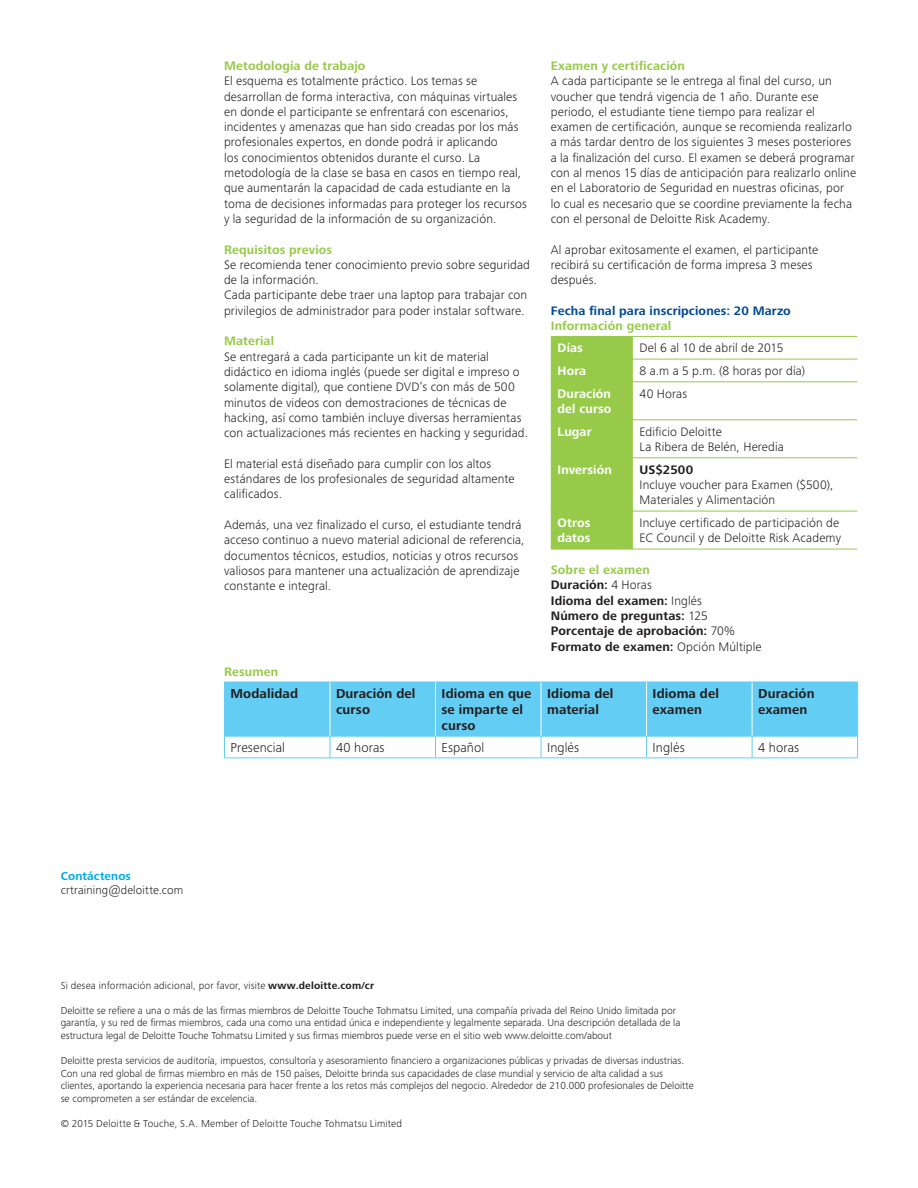
<style>
.page{position:relative;width:918px;height:1188px;background:#fff}
.page>*{position:absolute;margin:0;border:0;box-sizing:border-box;transform-origin:0 0}
.t1{font:700 13.5px/16.2px "Frutiger Next Pro";letter-spacing:.01em;color:#231f20}
.t2{font:300 13.5px "Frutiger Next Pro";letter-spacing:.005em;color:#231f20}
.t3{font:300 12.75px/15.3px "Frutiger Next Pro";letter-spacing:.01em;color:#231f20}
.t4{font:700 12.75px/15.3px "Frutiger Next Pro";letter-spacing:.01em;color:#231f20}
.t5{font:700 12.75px "Frutiger Next Pro";letter-spacing:.01em;color:#97ca49}
.t6{font:700 12.75px/15.3px "Frutiger Next Pro";letter-spacing:.01em;color:#fff}
.t7{font:700 12.75px "Frutiger Next Pro";letter-spacing:.01em;color:#014a94}
.t8{font:300 12px "Frutiger Next Pro";letter-spacing:.01em;color:#231f20}
.t9{font:700 12px "Frutiger Next Pro";letter-spacing:.01em;color:#00abe7}
.t10{font:300 10.5px/12.6px "Frutiger Next Pro";color:#231f20}
.s1{color:#97ca49}
.s2{font-weight:300}
.s3{font-weight:700}
</style>
<div class="page">
<div style="left:551px;top:337px;width:82px;height:212px;background:#97ca49"></div>
<hr style="left:551px;top:336px;width:82px;height:1px;background:#97ca49">
<hr style="left:633px;top:336px;width:224px;height:1px;background:#97ca49">
<hr style="left:551px;top:359px;width:82px;height:1px;background:#97ca49">
<hr style="left:633px;top:359px;width:224px;height:1px;background:#97ca49">
<hr style="left:551px;top:381px;width:82px;height:1px;background:#97ca49">
<hr style="left:633px;top:381px;width:224px;height:1px;background:#97ca49">
<hr style="left:551px;top:419px;width:82px;height:1px;background:#97ca49">
<hr style="left:633px;top:419px;width:224px;height:1px;background:#97ca49">
<hr style="left:551px;top:457px;width:82px;height:1px;background:#97ca49">
<hr style="left:633px;top:457px;width:224px;height:1px;background:#97ca49">
<hr style="left:551px;top:511px;width:82px;height:1px;background:#97ca49">
<hr style="left:633px;top:511px;width:224px;height:1px;background:#97ca49">
<hr style="left:551px;top:549px;width:82px;height:1px;background:#97ca49">
<hr style="left:633px;top:549px;width:224px;height:1px;background:#97ca49">
<svg style="left:224px;top:682px;width:634px;height:75px"></svg>
<hr style="left:224px;top:757px;width:106px;height:1px;background:#63cdf3">
<hr style="left:330px;top:757px;width:106px;height:1px;background:#63cdf3">
<hr style="left:436px;top:757px;width:105px;height:1px;background:#63cdf3">
<hr style="left:541px;top:757px;width:106px;height:1px;background:#63cdf3">
<hr style="left:647px;top:757px;width:105px;height:1px;background:#63cdf3">
<hr style="left:752px;top:757px;width:106px;height:1px;background:#63cdf3">
<hr style="left:330px;top:682px;width:1px;height:54px;background:#fff">
<hr style="left:435px;top:682px;width:1px;height:54px;background:#fff">
<hr style="left:541px;top:682px;width:1px;height:54px;background:#fff">
<hr style="left:646px;top:682px;width:1px;height:54px;background:#fff">
<hr style="left:752px;top:682px;width:1px;height:54px;background:#fff">
<p class="t5" style="left:224px;top:58px;width:143px">Metodología de trabajo</p>
<p class="t3" style="left:224px;top:73px;width:304px">El esquema es totalmente práctico. Los temas se desarrollan de forma interactiva, con máquinas virtuales en donde el participante se enfrentará con escenarios, incidentes y amenazas que han sido creadas por los más profesionales expertos, en donde podrá ir aplicando<br>los conocimientos obtenidos durante el curso. La metodología de la clase se basa en casos en tiempo real, que aumentarán la capacidad de cada estudiante en la toma de decisiones informadas para proteger los recursos y la seguridad de la información de su organización.</p>
<p class="t5" style="left:224px;top:242px;width:110px">Requisitos previos</p>
<p class="t3" style="left:224px;top:257px;width:307px">Se recomienda tener conocimiento previo sobre seguridad de la información.<br>Cada participante debe traer una laptop para trabajar con privilegios de administrador para poder instalar software.</p>
<p class="t5" style="left:224px;top:334px;width:52px">Material</p>
<p class="t3" style="left:224px;top:349px;width:306px">Se entregará a cada participante un kit de material didáctico en idioma inglés (puede ser digital e impreso o solamente digital), que contiene DVD’s con más de 500 minutos de videos con demostraciones de técnicas de hacking, así como también incluye diversas herramientas con actualizaciones más recientes en hacking y seguridad.</p>
<p class="t3" style="left:224px;top:456px;width:292px">El material está diseñado para cumplir con los altos estándares de los profesionales de seguridad altamente calificados.</p>
<p class="t3" style="left:224px;top:517px;width:302px">Además, una vez finalizado el curso, el estudiante tendrá acceso continuo a nuevo material adicional de referencia, documentos técnicos, estudios, noticias y otros recursos valiosos para mantener una actualización de aprendizaje constante e integral.</p>
<p class="t5" style="left:551px;top:58px;width:136px">Examen y certificación</p>
<p class="t3" style="left:551px;top:73px;width:307px">A cada participante se le entrega al final del curso, un voucher que tendrá vigencia de 1 año. Durante ese periodo, el estudiante tiene tiempo para realizar el examen de certificación, aunque se recomienda realizarlo a más tardar dentro de los siguientes 3 meses posteriores a la finalización del curso. El examen se deberá programar con al menos 15 días de anticipación para realizarlo online en el Laboratorio de Seguridad en nuestras oficinas, por lo cual es necesario que se coordine previamente la fecha con el personal de Deloitte Risk Academy.</p>
<p class="t3" style="left:551px;top:242px;width:269px">Al aprobar exitosamente el examen, el participante recibirá su certificación de forma impresa 3 meses después.</p>
<p class="t7" style="left:551px;top:303px;width:242px">Fecha final para inscripciones: 20 Marzo</p>
<p class="t5" style="left:551px;top:319px;width:122px">Información general</p>
<p class="t6" style="left:558px;top:340px;width:27px">Días</p>
<p class="t3" style="left:640px;top:340px;width:145px">Del 6 al 10 de abril de 2015</p>
<p class="t6" style="left:558px;top:363px;width:30px">Hora</p>
<p class="t3" style="left:640px;top:363px;width:167px">8 a.m a 5 p.m. (8 horas por día)</p>
<p class="t6" style="left:558px;top:386px;width:56px">Duración del curso</p>
<p class="t3" style="left:640px;top:386px;width:49px">40 Horas</p>
<p class="t6" style="left:558px;top:424px;width:36px">Lugar</p>
<p class="t3" style="left:640px;top:424px;width:146px">Edificio Deloitte<br>La Ribera de Belén, Heredia</p>
<p class="t6" style="left:558px;top:462px;width:56px">Inversión</p>
<p class="t4" style="left:640px;top:462px;width:55px">US$2500</p>
<p class="t3" style="left:640px;top:477px;width:195px">Incluye voucher para Examen ($500),<br>Materiales y Alimentación</p>
<p class="t6" style="left:558px;top:515px;width:35px">Otros datos</p>
<p class="t3" style="left:640px;top:515px;width:203px">Incluye certificado de participación de<br>EC Council y de Deloitte Risk Academy</p>
<p class="t4" style="left:551px;top:562px;width:212px"><span class="s1">Sobre el examen<br></span>Duración: <span class="s2">4 Horas<br></span>Idioma del examen: <span class="s2">Inglés<br></span>Número de preguntas: <span class="s2">125<br></span>Porcentaje de aprobación: <span class="s2">70%<br></span>Formato de examen: <span class="s2">Opción Múltiple</span></p>
<p class="t5" style="left:224px;top:664px;width:56px">Resumen</p>
<p class="t1" style="left:230px;top:685px;width:69px">Modalidad</p>
<p class="t1" style="left:336px;top:685px;width:81px">Duración del curso</p>
<p class="t1" style="left:442px;top:685px;width:91px">Idioma en que se imparte el curso</p>
<p class="t1" style="left:547px;top:685px;width:68px">Idioma del material</p>
<p class="t1" style="left:653px;top:685px;width:68px">Idioma del examen</p>
<p class="t1" style="left:758px;top:685px;width:58px">Duración examen</p>
<p class="t2" style="left:231px;top:740px;width:56px">Presencial</p>
<p class="t2" style="left:336px;top:740px;width:50px">40 horas</p>
<p class="t2" style="left:442px;top:740px;width:44px">Español</p>
<p class="t2" style="left:547px;top:740px;width:34px">Inglés</p>
<p class="t2" style="left:653px;top:740px;width:34px">Inglés</p>
<p class="t2" style="left:758px;top:740px;width:43px">4 horas</p>
<p class="t9" style="left:61px;top:869px;width:72px">Contáctenos</p>
<p class="t8" style="left:61px;top:883px;width:124px">crtraining@deloitte.com</p>
<p class="t10" style="left:61px;top:979px;width:315px">Si desea información adicional, por favor, visite <span class="s3">www.deloitte.com/cr</span></p>
<p class="t10" style="left:61px;top:1004px;width:621px">Deloitte se refiere a una o más de las firmas miembros de Deloitte Touche Tohmatsu Limited, una compañía privada del Reino Unido limitada por garantía, y su red de firmas miembros, cada una como una entidad única e independiente y legalmente separada. Una descripción detallada de la estructura legal de Deloitte Touche Tohmatsu Limited y sus firmas miembros puede verse en el sitio web www.deloitte.com/about</p>
<p class="t10" style="left:61px;top:1054px;width:635px">Deloitte presta servicios de auditoría, impuestos, consultoría y asesoramiento financiero a organizaciones públicas y privadas de diversas industrias.<br>Con una red global de firmas miembro en más de 150 países, Deloitte brinda sus capacidades de clase mundial y servicio de alta calidad a sus clientes, aportando la experiencia necesaria para hacer frente a los retos más complejos del negocio. Alrededor de 210.000 profesionales de Deloitte se comprometen a ser estándar de excelencia.</p>
<p class="t10" style="left:61px;top:1117px;width:343px">© 2015 Deloitte &amp; Touche, S.A. Member of Deloitte Touche Tohmatsu Limited</p>
</div>
